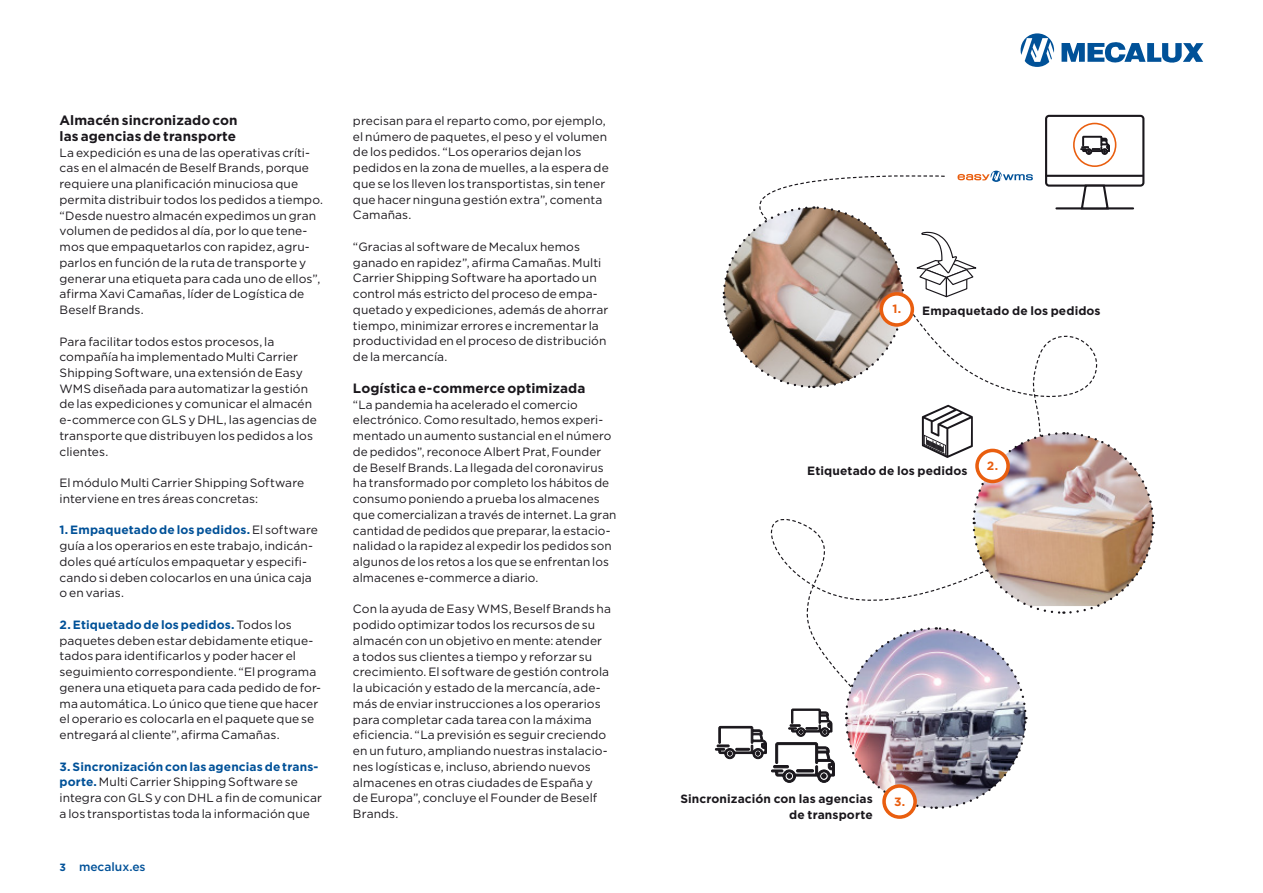
<style>
.page{position:relative;width:1263px;height:893px;background:#fff}
.page>*{position:absolute;margin:0;border:0;box-sizing:border-box;transform-origin:0 0}
.t1{font:700 13.5px/15.8px "Gotham";letter-spacing:.005em;color:#1a171c}
.t2{font:12px/15.8px "Gotham";letter-spacing:.005em;color:#1a171c}
.t3{font:700 12px/15.8px "Gotham";letter-spacing:.01em;color:#1a171c;text-align:right}
.t4{font:500 12px "Gotham";color:#005198}
.t5{font:700 12px "Gotham";color:#e95e0f}
.s1{font-weight:700;color:#005198}
.s2{font-weight:700;font-size:10.5px}
</style>
<div class="page">
<svg style="left:1020px;top:33px;width:34px;height:34px"></svg>
<svg style="left:1061px;top:42px;width:142px;height:21px"></svg>
<svg style="left:884px;top:786px;width:31px;height:31px"></svg>
<div style="left:882px;top:784px;width:35px;height:35px;border:4px solid #e95e0f;border-radius:50%"></div>
<div style="left:1045px;top:115px;width:99px;height:72px;border:2px solid #1a171c;border-radius:3px"></div>
<svg style="left:1074px;top:123px;width:42px;height:43px"></svg>
<div style="left:1073px;top:123px;width:43px;height:44px;border:2px solid #e95e0f;border-radius:50%"></div>
<svg style="left:1081px;top:136px;width:28px;height:18px"></svg>
<img style="left:715px;top:168px;width:440px;height:642px">
<div style="left:881px;top:294px;width:31px;height:31px;background:#fff;border-radius:50%"></div>
<div style="left:879px;top:292px;width:35px;height:35px;border:4px solid #e95e0f;border-radius:50%"></div>
<p class="t1" style="left:60px;top:112px;width:179px">Almacén sincronizado con las agencias de transporte</p>
<p class="t2" style="left:60px;top:144px;width:265px">La expedición es una de las operativas críti&shy;cas en el almacén de Beself Brands, porque requiere una planificación minuciosa que permita distribuir todos los pedidos a tiempo. “Desde nuestro almacén expedimos un gran volumen de pedidos al día, por lo que tene&shy;mos que empaquetarlos con rapidez, agru&shy;parlos en función de la ruta de transporte y generar una etiqueta para cada uno de ellos”, afirma Xavi Camañas, líder de Logística de Beself Brands.</p>
<p class="t2" style="left:60px;top:333px;width:259px">Para facilitar todos estos procesos, la compañía ha implementado Multi Carrier Shipping Software, una extensión de Easy WMS diseñada para automatizar la gestión de las expediciones y comunicar el almacén e-commerce con GLS y DHL, las agencias de transporte que distribuyen los pedidos a los clientes.</p>
<p class="t2" style="left:60px;top:475px;width:246px">El módulo Multi Carrier Shipping Software interviene en tres áreas concretas:</p>
<p class="t2" style="left:60px;top:522px;width:260px"><span class="s1">1. Empaquetado de los pedidos.</span> El software guía a los operarios en este trabajo, indicán&shy;doles qué artículos empaquetar y especifi&shy;cando si deben colocarlos en una única caja o en varias.</p>
<p class="t2" style="left:60px;top:617px;width:263px"><span class="s1">2. Etiquetado de los pedidos.</span> Todos los paquetes deben estar debidamente etique&shy;tados para identificarlos y poder hacer el seguimiento correspondiente. “El programa genera una etiqueta para cada pedido de for&shy;ma automática. Lo único que tiene que hacer el operario es colocarla en el paquete que se entregará al cliente”, afirma Camañas.</p>
<p class="t2" style="left:60px;top:758px;width:264px"><span class="s1">3. Sincronización con las agencias de trans&shy;porte.</span> Multi Carrier Shipping Software se integra con GLS y con DHL a fin de comunicar a los transportistas toda la información que</p>
<p class="t4" style="left:60px;top:859px;width:88px"><span class="s2">3</span> mecalux.es</p>
<p class="t2" style="left:353px;top:112px;width:257px">precisan para el reparto como, por ejemplo, el número de paquetes, el peso y el volumen de los pedidos. “Los operarios dejan los pedidos en la zona de muelles, a la espera de que se los lleven los transportistas, sin tener que hacer ninguna gestión extra”, comenta Camañas.</p>
<p class="t2" style="left:353px;top:238px;width:257px">“Gracias al software de Mecalux hemos ganado en rapidez”, afirma Camañas. Multi Carrier Shipping Software ha aportado un control más estricto del proceso de empa&shy;quetado y expediciones, además de ahorrar tiempo, minimizar errores e incrementar la productividad en el proceso de distribución de la mercancía.</p>
<p class="t1" style="left:353px;top:380px;width:234px">Logística e-commerce optimizada</p>
<p class="t2" style="left:353px;top:396px;width:265px">“La pandemia ha acelerado el comercio electrónico. Como resultado, hemos experi&shy;mentado un aumento sustancial en el número de pedidos”, reconoce Albert Prat, Founder de Beself Brands. La llegada del coronavirus ha transformado por completo los hábitos de consumo poniendo a prueba los almacenes que comercializan a través de internet. La gran cantidad de pedidos que preparar, la estacio&shy;nalidad o la rapidez al expedir los pedidos son algunos de los retos a los que se enfrentan los almacenes e-commerce a diario.</p>
<p class="t2" style="left:353px;top:601px;width:260px">Con la ayuda de Easy WMS, Beself Brands ha podido optimizar todos los recursos de su almacén con un objetivo en mente: atender a todos sus clientes a tiempo y reforzar su crecimiento. El software de gestión controla la ubicación y estado de la mercancía, ade&shy;más de enviar instrucciones a los operarios para completar cada tarea con la máxima eficiencia. “La previsión es seguir creciendo en un futuro, ampliando nuestras instalacio&shy;nes logísticas e, incluso, abriendo nuevos almacenes en otras ciudades de España y de Europa”, concluye el Founder de Beself Brands.</p>
<p class="t5" style="left:892px;top:301px;width:10px">1.</p>
<p class="t3" style="left:922px;top:303px;width:180px">Empaquetado de los pedidos</p>
<p class="t3" style="left:807px;top:463px;width:162px">Etiquetado de los pedidos</p>
<p class="t5" style="left:987px;top:458px;width:13px">2.</p>
<p class="t3" style="left:680px;top:791px;width:194px">Sincronización con las agencias de transporte</p>
<p class="t5" style="left:894px;top:793px;width:13px">3.</p>
</div>
